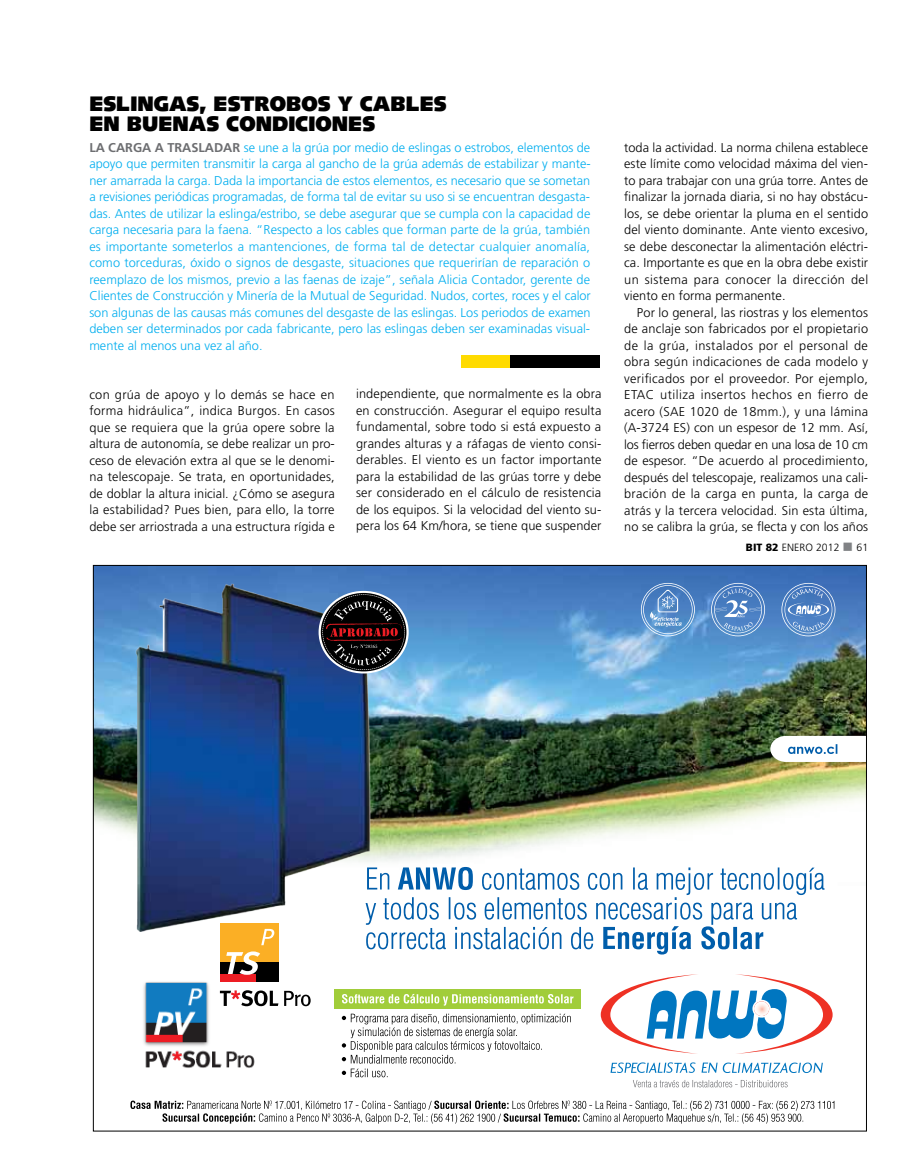
<style>
.page{position:relative;width:915px;height:1170px;background:#fff}
.page>*{position:absolute;margin:0;border:0;box-sizing:border-box;transform-origin:0 0}
.t1{font:900 21px/19.5px "Syntax";color:#000}
.t2{font:300 12.75px/16.5px "Frutiger";letter-spacing:.01em;color:#000;text-align:justify}
.t3{font:300 12.75px/16.5px "Frutiger";color:#00aeef;text-align:justify}
.t4{font:300 12.75px/16.5px "Frutiger";letter-spacing:.035em;color:#000}
.t5{font:300 10.5px "Frutiger";letter-spacing:.005em;color:#000}
.s1{font-weight:700;color:#6d6e71}
.s2{font-weight:900}
.s3{color:#808285}
</style>
<div class="page">
<div style="left:461px;top:355px;width:139px;height:12px;background:#000"></div>
<div style="left:461px;top:355px;width:48px;height:12px;background:#ffdb00"></div>
<svg style="left:130px;top:1100px;width:704px;height:23px"></svg>
<img style="left:95px;top:567px;width:769px;height:294px">
<svg style="left:770px;top:735px;width:94px;height:27px"></svg>
<div style="left:334px;top:988px;width:246px;height:20px;background:#a1cd3a"></div>
<svg style="left:342px;top:993px;width:231px;height:12px"></svg>
<svg style="left:341px;top:1013px;width:229px;height:64px"></svg>
<img style="left:125px;top:581px;width:250px;height:350px">
<svg style="left:633px;top:1080px;width:154px;height:7px"></svg>
<svg style="left:610px;top:1062px;width:212px;height:10px"></svg>
<svg style="left:600px;top:974px;width:232px;height:79px"></svg>
<svg style="left:753px;top:1001px;width:16px;height:14px"></svg>
<svg style="left:710px;top:583px;width:54px;height:53px;background:#6693cb"></svg>
<svg style="left:781px;top:583px;width:54px;height:53px;background:#6691ca"></svg>
<svg style="left:640px;top:583px;width:54px;height:53px;background:#6a99ce"></svg>
<img style="left:143px;top:981px;width:122px;height:87px">
<svg style="left:365px;top:866px;width:459px;height:88px"></svg>
<svg style="left:284px;top:990px;width:26px;height:16px"></svg>
<svg style="left:220px;top:990px;width:58px;height:16px"></svg>
<div style="left:220px;top:923px;width:59px;height:58px;background:#fbaf25"></div>
<div style="left:220px;top:962px;width:59px;height:19px;background:#000"></div>
<div style="left:220px;top:974px;width:35px;height:7px;background:#ed1d24"></div>
<svg style="left:261px;top:928px;width:13px;height:17px"></svg>
<svg style="left:226px;top:951px;width:34px;height:23px"></svg>
<svg style="left:318px;top:591px;width:90px;height:82px"></svg>
<svg style="left:322px;top:594px;width:83px;height:76px;background:#352e36"></svg>
<h1 class="t1" style="left:89px;top:94px;width:359px">ESLINGAS, ESTROBOS Y CABLES<br>EN BUENAS CONDICIONES</h1>
<p class="t3" style="left:89px;top:139px;width:503px"><span class="s1">LA CARGA A TRASLADAR</span> se une a la grúa por medio de eslingas o estrobos, elementos de apoyo que permiten transmitir la carga al gancho de la grúa además de estabilizar y mante&shy;ner amarrada la carga. Dada la importancia de estos elementos, es necesario que se sometan a revisiones periódicas programadas, de forma tal de evitar su uso si se encuentran desgasta&shy;das. Antes de utilizar la eslinga/estribo, se debe asegurar que se cumpla con la capacidad de carga necesaria para la faena. “Respecto a los cables que forman parte de la grúa, también es importante someterlos a mantenciones, de forma tal de detectar cualquier anomalía, como torceduras, óxido o signos de desgaste, situaciones que requerirían de reparación o reemplazo de los mismos, previo a las faenas de izaje”, señala Alicia Contador, gerente de C lientes de Construcción y Minería de la Mutual de Seguridad. Nudos, cortes, roces y el calor son algunas de las causas más comunes del desgaste de las eslingas. Los periodos de examen deben ser determinados por cada fabricante, pero las eslingas deben ser examinadas visual&shy;mente al menos una vez al año.</p>
<p class="t2" style="left:89px;top:386px;width:247px">con grúa de apoyo y lo demás se hace en forma hidráulica”, indica Burgos. En casos que se requiera que la grúa opere sobre la altura de autonomía, se debe realizar un pro&shy;ceso de elevación extra al que se le denomi&shy;na telescopaje. Se trata, en oportunidades, de doblar la altura inicial. ¿Cómo se asegura la estabilidad? Pues bien, para ello, la torre debe ser arriostrada a una estructura rígida e</p>
<p class="t2" style="left:356px;top:385px;width:247px">independiente, que normalmente es la obra en construcción. Asegurar el equipo resulta fundamental, sobre todo si está expuesto a grandes alturas y a ráfagas de viento consi&shy;derables. El viento es un factor importante para la estabilidad de las grúas torre y debe ser considerado en el cálculo de resistencia de los equipos. Si la velocidad del viento su&shy;pera los 64 Km/hora, se tiene que suspender</p>
<p class="t2" style="left:624px;top:139px;width:245px">toda la actividad. La norma chilena establece este límite como velocidad máxima del vien&shy;to para trabajar con una grúa torre. Antes de finalizar la jornada diaria, si no hay obstácu&shy;los, se debe orientar la pluma en el sentido del viento dominante. Ante viento excesivo, se debe desconectar la alimentación eléctri&shy;ca. Importante es que en la obra debe existir un sistema para conocer la dirección del viento en forma permanente.</p>
<p class="t2" style="left:624px;top:304px;width:245px;text-indent:13px">Por lo general, las riostras y los elementos de anclaje son fabricados por el propietario de la grúa, instalados por el personal de obra según indicaciones de cada modelo y verificados por el proveedor. Por ejemplo, ETAC</p>
<p class="t4" style="left:624px;top:386px;width:245px;text-indent:36px">utiliza insertos hechos en fierro de acero (SAE</p>
<p class="t2" style="left:624px;top:403px;width:245px;text-indent:66px">1020 de 18mm.), y una lámina (A-3724 ES) con un espesor de 12 mm. Así, los fierros deben quedar en una losa de 10 cm de espesor. “De acuerdo al procedimiento, después del telescopaje, realizamos una cali&shy;bración de la carga en punta, la carga de atrás y la tercera velocidad. Sin esta última, no se calibra la grúa, se flecta y con los años</p>
<p class="t5" style="left:745px;top:541px;width:124px"><span class="s2">BIT 82</span> enero 2012 <span class="s3">■</span> 61</p>
</div>
